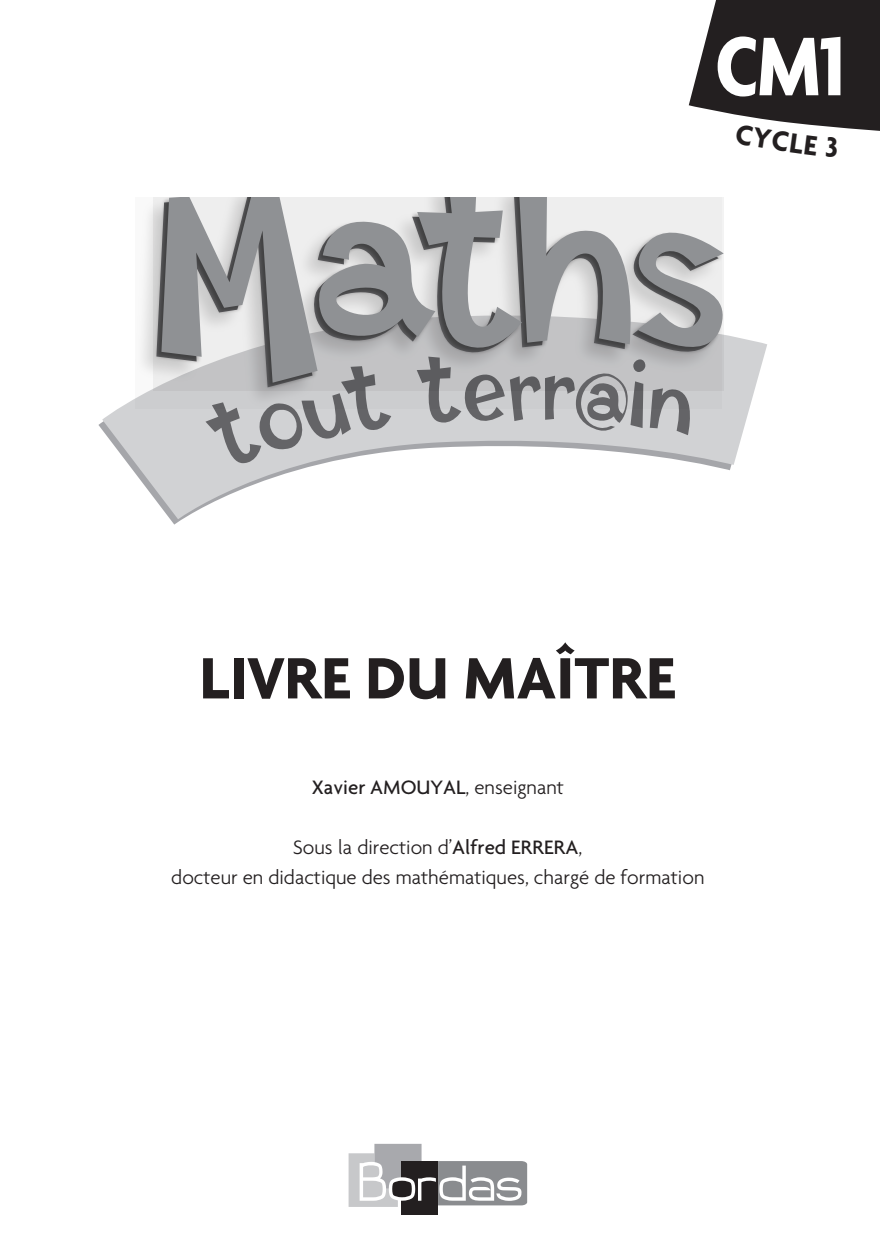
<style>
.page{position:relative;width:880px;height:1252px;background:#fff}
.page>*{position:absolute;margin:0;border:0;box-sizing:border-box;transform-origin:0 0}
.t1{font:700 condensed 90px "Agenda";color:#fff}
.t2{font:700 63px "Agenda";color:#231f20}
.t3{font:300 21px "Agenda";color:#231f20}
.t4{font:500 21px "Agenda";color:#231f20}
.s1{font-weight:300}
.s2{font-weight:500}
</style>
<div class="page">
<div style="left:402px;top:1161px;width:36px;height:53px;background:#231f20"></div>
<svg style="left:349px;top:1144px;width:178px;height:63px"></svg>
<svg style="left:98px;top:336px;width:669px;height:189px"></svg>
<svg style="left:136px;top:206px;width:20px;height:202px;fill:#f1f1f1"></svg>
<svg style="left:156px;top:198px;width:577px;height:265px"></svg>
<svg style="left:689px;top:0;width:191px;height:131px"></svg>
<p class="t1" style="left:715px;top:13px;width:132px">CM1</p>
<p class="t2" style="left:200px;top:640px;width:478px">LIVRE DU MAÎTRE</p>
<p class="t4" style="left:312px;top:775px;width:254px">Xavier AMOUYAL<span class="s1">, enseignant</span></p>
<p class="t3" style="left:293px;top:835px;width:291px">Sous la direction d’<span class="s2">Alfred ERRERA</span>,</p>
<p class="t3" style="left:171px;top:865px;width:535px">docteur en didactique des mathématiques, chargé de formation</p>
</div>
